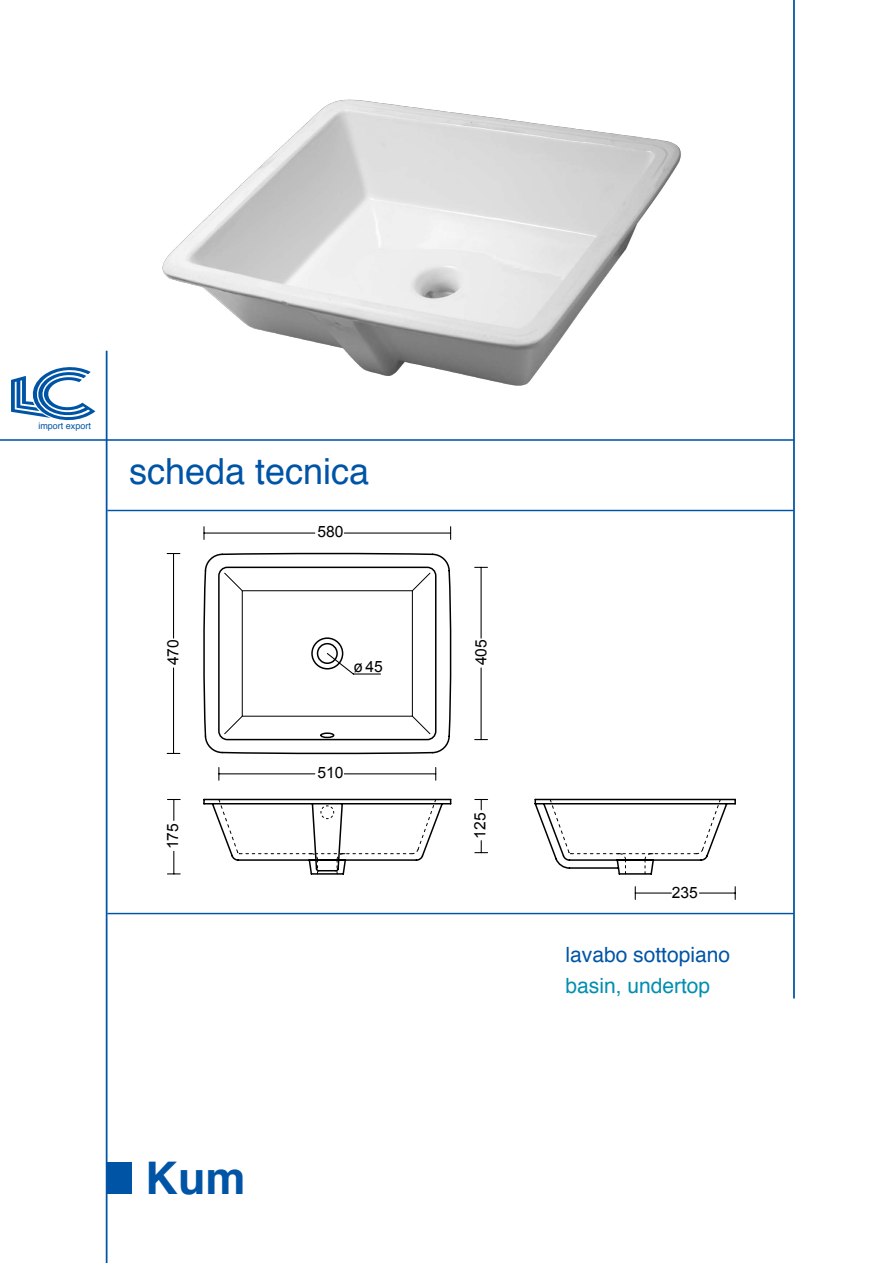
<style>
.page{position:relative;width:893px;height:1263px;background:#fff}
.page>*{position:absolute;margin:0;border:0;box-sizing:border-box;transform-origin:0 0}
.t1{font:700 45px "Helvetica";color:#0054a6}
.t2{font:36px "Helvetica";color:#0054a6}
.t3{font:21px "Helvetica";color:#0054a6}
.t4{font:21px "Helvetica";color:#008eb0}
.t5{font:15.6px "Arial";color:#000}
.t6{font:9px "Helvetica";color:#0054a6}
</style>
<div class="page">
<img style="left:162px;top:99px;width:519px;height:287px">
<div style="left:107px;top:1162px;width:25px;height:31px;background:#0054a6"></div>
<hr style="left:0;top:439px;width:794px;height:2px;background:#0054a6">
<hr style="left:107px;top:913px;width:687px;height:1px;background:#0054a6">
<hr style="left:107px;top:510px;width:687px;height:1px;background:#0054a6">
<hr style="left:106px;top:351px;width:1px;height:912px;background:#0054a6">
<hr style="left:793px;top:0;width:2px;height:998px;background:#0054a6">
<svg style="left:166px;top:526px;width:570px;height:374px"></svg>
<svg style="left:11px;top:367px;width:84px;height:54px"></svg>
<p class="t6" style="left:38px;top:419px;width:54px">import export</p>
<h2 class="t2" style="left:129px;top:444px;width:242px">scheda tecnica</h2>
<p class="t5" style="left:317px;top:521px;width:28px">580</p>
<p class="t5" style="left:163px;top:665px;width:28px;rotate:-90deg">470</p>
<p class="t5" style="left:471px;top:665px;width:28px;rotate:-90deg">405</p>
<p class="t5" style="left:353px;top:656px;width:31px">ø45</p>
<p class="t5" style="left:317px;top:762px;width:28px">510</p>
<p class="t5" style="left:162px;top:849px;width:28px;rotate:-90deg">175</p>
<p class="t5" style="left:470px;top:839px;width:28px;rotate:-90deg">125</p>
<h1 class="t1" style="left:146px;top:1142px;width:101px">Kum</h1>
<p class="t5" style="left:672px;top:883px;width:28px">235</p>
<h3 class="t3" style="left:566px;top:938px;width:166px">lavabo sottopiano</h3>
<h3 class="t4" style="left:566px;top:969px;width:146px">basin, undertop</h3>
</div>
